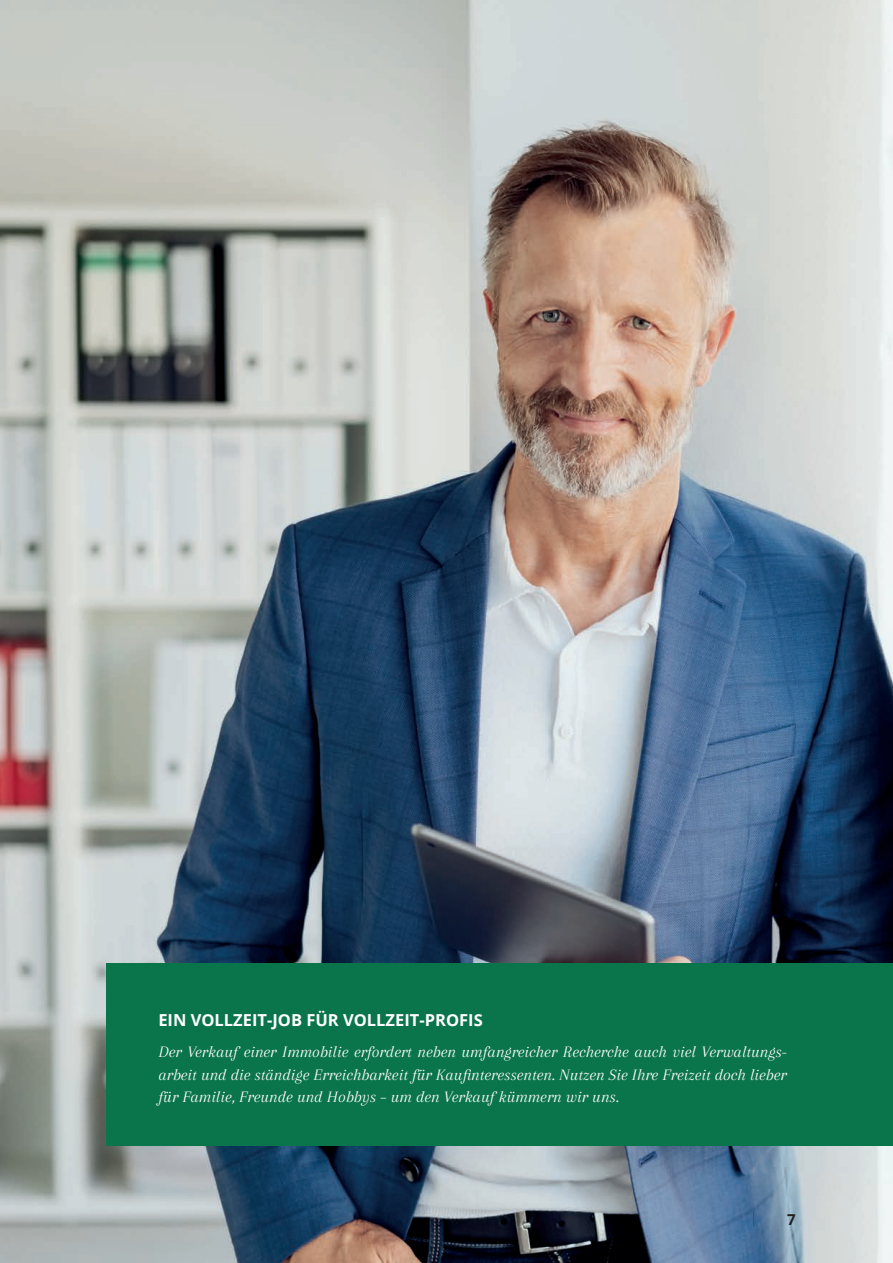
<style>
.page{position:relative;width:893px;height:1263px;background:#fff}
.page>*{position:absolute;margin:0;border:0;box-sizing:border-box;transform-origin:0 0}
.t1{font:italic 16.5px/22.5px "Arapey";color:#fff;text-align:justify}
.t2{font:700 16.5px "Open Sans";color:#fff}
.t3{font:700 15px "Open Sans";color:#231f20}
</style>
<div class="page">
<img style="left:0;top:0;width:893px;height:1263px">
<div style="left:106px;top:963px;width:787px;height:183px;background:#0a744a"></div>
<svg style="left:753px;top:1212px;width:1px;height:14px"></svg>
<p class="t2" style="left:158px;top:1008px;width:326px">EIN VOLLZEIT-JOB FÜR VOLLZEIT-PROFIS</p>
<p class="t1" style="left:158px;top:1041px;width:630px">Der Verkauf einer Immobilie erfordert neben umfangreicher Recherche auch viel Verwaltungs&shy;arbeit und die ständige Erreichbarkeit für Kaufinteressenten. Nutzen Sie Ihre Freizeit doch lieber für Familie, Freunde und Hobbys – um den Verkauf kümmern wir uns.</p>
<p class="t3" style="left:787px;top:1209px;width:10px">7</p>
</div>
